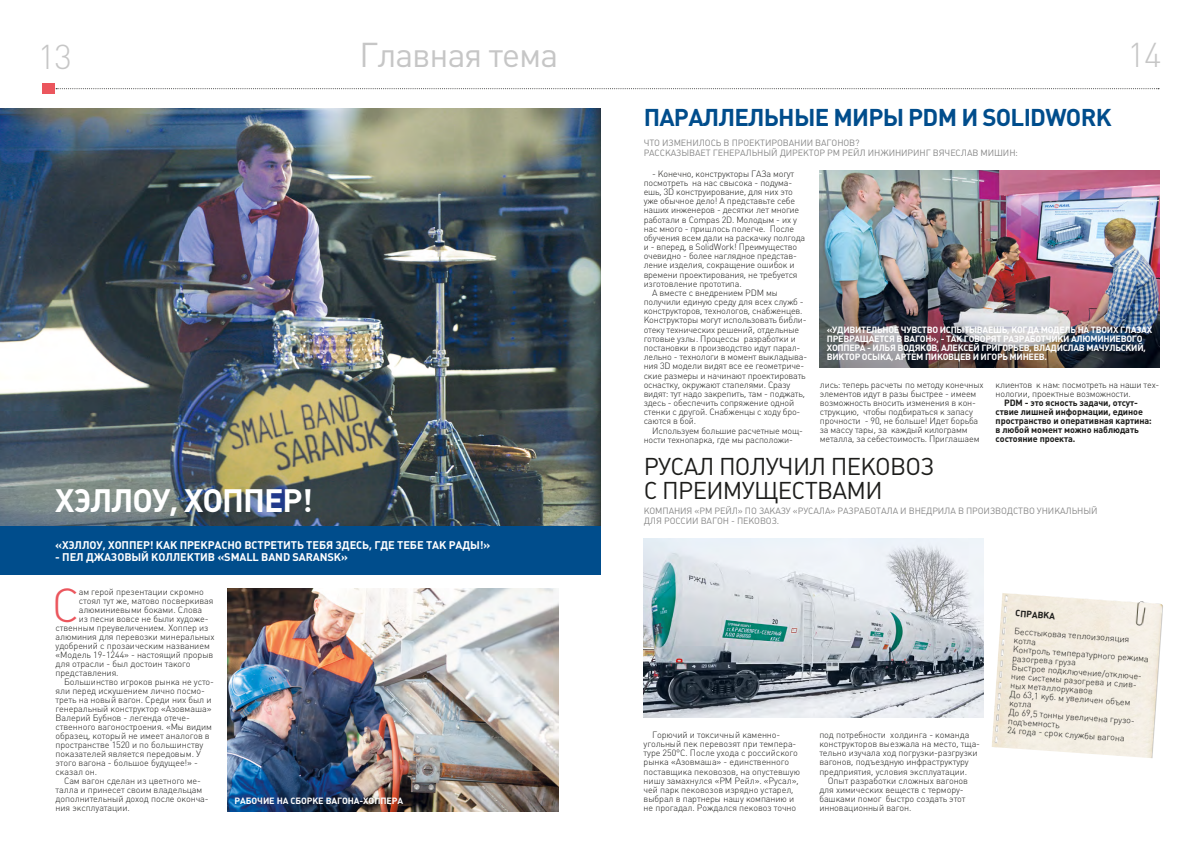
<style>
.page{position:relative;width:1202px;height:854px;background:#fff}
.page>*{position:absolute;margin:0;border:0;box-sizing:border-box;transform-origin:0 0}
.t1{font:300 46.9px "Plumb";color:#eb565d}
.t2{font:34px "Plumb";letter-spacing:-.03em;color:#c6c6c6}
.t3{font:34px "Plumb Light C";color:#c6c6c6}
.t4{font:32px "Plumb Bold C";letter-spacing:-.03em;color:#fff}
.t5{font:24px/24px "Plumb";letter-spacing:-.03em;color:#1d1d1b}
.t6{font:700 24px "Plumb";letter-spacing:-.03em;color:#004d8c}
.t7{font:700 11px "Plumb";letter-spacing:-.01em;color:#fff}
.t8{font:300 9px/9px "Plumb";letter-spacing:-.01em;color:#1d1d1b}
.t9{font:700 9px/9px "Plumb";letter-spacing:-.03em;color:#fff}
.t10{font:9px/10px "Plumb";letter-spacing:-.01em;color:#878787}
.t11{font:700 9px/9px "Plumb";letter-spacing:-.01em;color:#1d1d1b}
.t12{font:700 9px "Plumb";letter-spacing:-.01em;color:#fff}
</style>
<div class="page">
<div style="left:42px;top:83px;width:13px;height:11px;background:#eb565d"></div>
<svg style="left:56px;top:88px;width:1103px;height:1px"></svg>
<img style="left:0;top:108px;width:601px;height:418px">
<img style="left:820px;top:170px;width:339px;height:197px">
<div style="left:0;top:526px;width:601px;height:48px;background:#004d8c"></div>
<img style="left:644px;top:538px;width:339px;height:178px">
<img style="left:992px;top:593px;width:171px;height:165px">
<img style="left:227px;top:588px;width:331px;height:222px">
<h2 class="t3" style="left:38px;top:37px;width:35px">13</h2>
<h2 class="t3" style="left:1128px;top:36px;width:35px">14</h2>
<h2 class="t2" style="left:359px;top:36px;width:201px">Главная тема</h2>
<h3 class="t6" style="left:644px;top:103px;width:469px">ПАРАЛЛЕЛЬНЫЕ МИРЫ PDM И SOLIDWORK</h3>
<p class="t10" style="left:644px;top:138px;width:376px">ЧТО ИЗМЕНИЛОСЬ В ПРОЕКТИРОВАНИИ ВАГОНОВ?<br>РАССКАЗЫВАЕТ ГЕНЕРАЛЬНЫЙ ДИРЕКТОР РМ РЕЙЛ ИНЖИНИРИНГ ВЯЧЕСЛАВ МИШИН:</p>
<h3 class="t4" style="left:55px;top:482px;width:259px">ХЭЛЛОУ, ХОППЕР!</h3>
<p class="t7" style="left:55px;top:538px;width:437px">«ХЭЛЛОУ, ХОППЕР! КАК ПРЕКРАСНО ВСТРЕТИТЬ ТЕБЯ ЗДЕСЬ, ГДЕ ТЕБЕ ТАК РАДЫ!»</p>
<p class="t7" style="left:55px;top:550px;width:294px">- ПЕЛ ДЖАЗОВЫЙ КОЛЛЕКТИВ «SMALL BAND SARANSK»</p>
<h1 class="t1" style="left:52px;top:578px;width:29px">С</h1>
<p class="t8" style="left:79px;top:587px;width:127px">ам герой презентации скромно</p>
<p class="t8" style="left:79px;top:596px;width:136px">стоял тут же, матово посверкивая</p>
<p class="t8" style="left:79px;top:605px;width:125px">алюминиевыми боками. Слова</p>
<p class="t8" style="left:79px;top:614px;width:131px">из песни вовсе не были художе-</p>
<p class="t8" style="left:56px;top:623px;width:154px">ственным преувеличением. Хоппер из</p>
<p class="t8" style="left:56px;top:632px;width:160px">алюминия для перевозки минеральных</p>
<p class="t8" style="left:56px;top:641px;width:156px">удобрений с прозаическим названием</p>
<p class="t8" style="left:56px;top:650px;width:159px">«Модель 19-1244» - настоящий прорыв</p>
<p class="t8" style="left:56px;top:659px;width:137px">для отрасли - был достоин такого</p>
<p class="t8" style="left:56px;top:668px;width:65px">представления.</p>
<p class="t8" style="left:64px;top:677px;width:152px">Большинство игроков рынка не усто-</p>
<p class="t8" style="left:56px;top:686px;width:151px">яли перед искушением лично посмо-</p>
<p class="t8" style="left:56px;top:695px;width:158px">треть на новый вагон. Среди них был и</p>
<p class="t8" style="left:56px;top:704px;width:157px">генеральный конструктор «Азовмаша»</p>
<p class="t8" style="left:56px;top:713px;width:136px">Валерий Бубнов - легенда отече-</p>
<p class="t8" style="left:56px;top:722px;width:158px">ственного вагоностроения. «Мы видим</p>
<p class="t8" style="left:56px;top:731px;width:156px">образец, который не имеет аналогов в</p>
<p class="t8" style="left:56px;top:740px;width:149px">пространстве 1520 и по большинству</p>
<p class="t8" style="left:56px;top:749px;width:147px">показателей является передовым. У</p>
<p class="t8" style="left:56px;top:758px;width:144px">этого вагона - большое будущее!» -</p>
<p class="t8" style="left:56px;top:767px;width:43px">сказал он.</p>
<p class="t8" style="left:64px;top:776px;width:138px">Сам вагон сделан из цветного ме-</p>
<p class="t8" style="left:56px;top:785px;width:148px">талла и принесет своим владельцам</p>
<p class="t8" style="left:56px;top:794px;width:155px">дополнительный доход после оконча-</p>
<p class="t8" style="left:56px;top:803px;width:76px">ния эксплуатации.</p>
<p class="t12" style="left:235px;top:795px;width:170px">РАБОЧИЕ НА СБОРКЕ ВАГОНА-ХОППЕРА</p>
<p class="t8" style="left:652px;top:169px;width:144px">- Конечно, конструкторы ГАЗа могут</p>
<p class="t8" style="left:644px;top:178px;width:150px">посмотреть на нас свысока - подума-</p>
<p class="t8" style="left:644px;top:187px;width:151px">ешь, 3D конструирование, для них это</p>
<p class="t8" style="left:644px;top:196px;width:153px">уже обычное дело! А представьте себе</p>
<p class="t8" style="left:644px;top:206px;width:157px">наших инженеров - десятки лет многие</p>
<p class="t8" style="left:644px;top:215px;width:155px">работали в Compas 2D. Молодым - их у</p>
<p class="t8" style="left:644px;top:224px;width:152px">нас много - пришлось полегче. После</p>
<p class="t8" style="left:644px;top:233px;width:163px">обучения всем дали на раскачку полгода</p>
<p class="t8" style="left:644px;top:242px;width:155px">и - вперед, в SolidWork! Преимущество</p>
<p class="t8" style="left:644px;top:251px;width:155px">очевидно - более наглядное представ-</p>
<p class="t8" style="left:644px;top:261px;width:152px">ление изделия, сокращение ошибок и</p>
<p class="t8" style="left:644px;top:270px;width:155px">времени проектирования, не требуется</p>
<p class="t8" style="left:644px;top:279px;width:100px">изготовление прототипа.</p>
<p class="t8" style="left:652px;top:288px;width:127px">А вместе с внедрением PDM мы</p>
<p class="t8" style="left:644px;top:297px;width:162px">получили единую среду для всех служб -</p>
<p class="t8" style="left:644px;top:306px;width:160px">конструкторов, технологов, снабженцев.</p>
<p class="t8" style="left:644px;top:316px;width:165px">Конструкторы могут использовать библи-</p>
<p class="t8" style="left:644px;top:325px;width:157px">отеку технических решений, отдельные</p>
<p class="t8" style="left:644px;top:334px;width:154px">готовые узлы. Процессы разработки и</p>
<p class="t8" style="left:644px;top:343px;width:158px">постановки в производство идут парал-</p>
<p class="t8" style="left:644px;top:352px;width:165px">лельно - технологи в момент выкладыва-</p>
<p class="t8" style="left:644px;top:361px;width:162px">ния 3D модели видят все ее геометриче-</p>
<p class="t8" style="left:644px;top:371px;width:164px">ские размеры и начинают проектировать</p>
<p class="t8" style="left:644px;top:380px;width:148px">оснастку, окружают стапелями. Сразу</p>
<p class="t8" style="left:644px;top:389px;width:163px">видят: тут надо закрепить, там - поджать,</p>
<p class="t8" style="left:644px;top:398px;width:152px">здесь - обеспечить сопряжение одной</p>
<p class="t8" style="left:644px;top:407px;width:158px">стенки с другой. Снабженцы с ходу бро-</p>
<p class="t8" style="left:644px;top:416px;width:54px">саются в бой.</p>
<p class="t8" style="left:652px;top:426px;width:152px">Используем большие расчетные мощ-</p>
<p class="t8" style="left:644px;top:435px;width:151px">ности технопарка, где мы расположи-</p>
<p class="t9" style="left:827px;top:325px;width:327px">«УДИВИТЕЛЬНОЕ ЧУВСТВО ИСПЫТЫВАЕШЬ, КОГДА МОДЕЛЬ НА ТВОИХ ГЛАЗАХ ПРЕВРАЩАЕТСЯ В ВАГОН», - ТАК ГОВОРЯТ РАЗРАБОТЧИКИ АЛЮМИНИЕВОГО ХОППЕРА - ИЛЬЯ ВОДЯКОВ, АЛЕКСЕЙ ГРИГОРЬЕВ, ВЛАДИСЛАВ МАЧУЛЬСКИЙ, ВИКТОР ОСЫКА, АРТЕМ ПИКОВЦЕВ И ИГОРЬ МИНЕЕВ.</p>
<p class="t8" style="left:820px;top:380px;width:165px">лись: теперь расчеты по методу конечных элементов идут в разы быстрее - имеем возможность вносить изменения в кон&shy;струкцию, чтобы подбираться к запасу прочности - 90, не больше! Идет борьба за массу тары, за каждый килограмм металла, за себестоимость. Приглашаем</p>
<p class="t8" style="left:996px;top:380px;width:165px">клиентов к нам: посмотреть на наши тех&shy;нологии, проектные возможности.</p>
<p class="t11" style="left:996px;top:398px;width:158px;text-indent:9px">PDM - это ясность задачи, отсут&shy;ствие лишней информации, единое пространство и оперативная картина: в любой момент можно наблюдать состояние проекта.</p>
<h3 class="t5" style="left:644px;top:454px;width:292px">РУСАЛ ПОЛУЧИЛ ПЕКОВОЗ<br>С ПРЕИМУЩЕСТВАМИ</h3>
<p class="t10" style="left:644px;top:505px;width:455px">КОМПАНИЯ «РМ РЕЙЛ» ПО ЗАКАЗУ «РУСАЛА» РАЗРАБОТАЛА И ВНЕДРИЛА В ПРОИЗВОДСТВО УНИКАЛЬНЫЙ<br>ДЛЯ РОССИИ ВАГОН - ПЕКОВОЗ.</p>
<p class="t8" style="left:644px;top:729px;width:158px;text-indent:9px">Горючий и токсичный каменно&shy;угольный пек перевозят при темпера&shy;туре 250°С. После ухода с российского рынка «Азовмаша» - единственного поставщика пековозов, на опустевшую нишу замахнулся «РМ Рейл». «Русал», чей парк пековозов изрядно устарел, выбрал в партнеры нашу компанию и не прогадал. Рождался пековоз точно</p>
<p class="t8" style="left:819px;top:729px;width:162px">под потребности холдинга - команда конструкторов выезжала на место, тща&shy;тельно изучала ход погрузки-разгрузки вагонов, подъездную инфраструктуру предприятия, условия эксплуатации.</p>
<p class="t8" style="left:819px;top:775px;width:150px;text-indent:9px">Опыт разработки сложных вагонов для химических веществ с термору&shy;башками помог быстро создать этот инновационный вагон.</p>
<p class="t11" style="left:1016px;top:608px;width:41px;rotate:4deg">СПРАВКА</p>
<p class="t8" style="left:1014px;top:626px;width:138px;rotate:4deg">Бесстыковая теплоизоляция котла<br>Контроль температурного режима разогрева груза<br>Быстрое подключение/отключе&shy;ние системы разогрева и слив&shy;ных металлорукавов<br>До 63,1 куб. м увеличен объем котла<br>До 69,5 тонны увеличена грузо&shy;подъемность<br>24 года - срок службы вагона</p>
</div>
